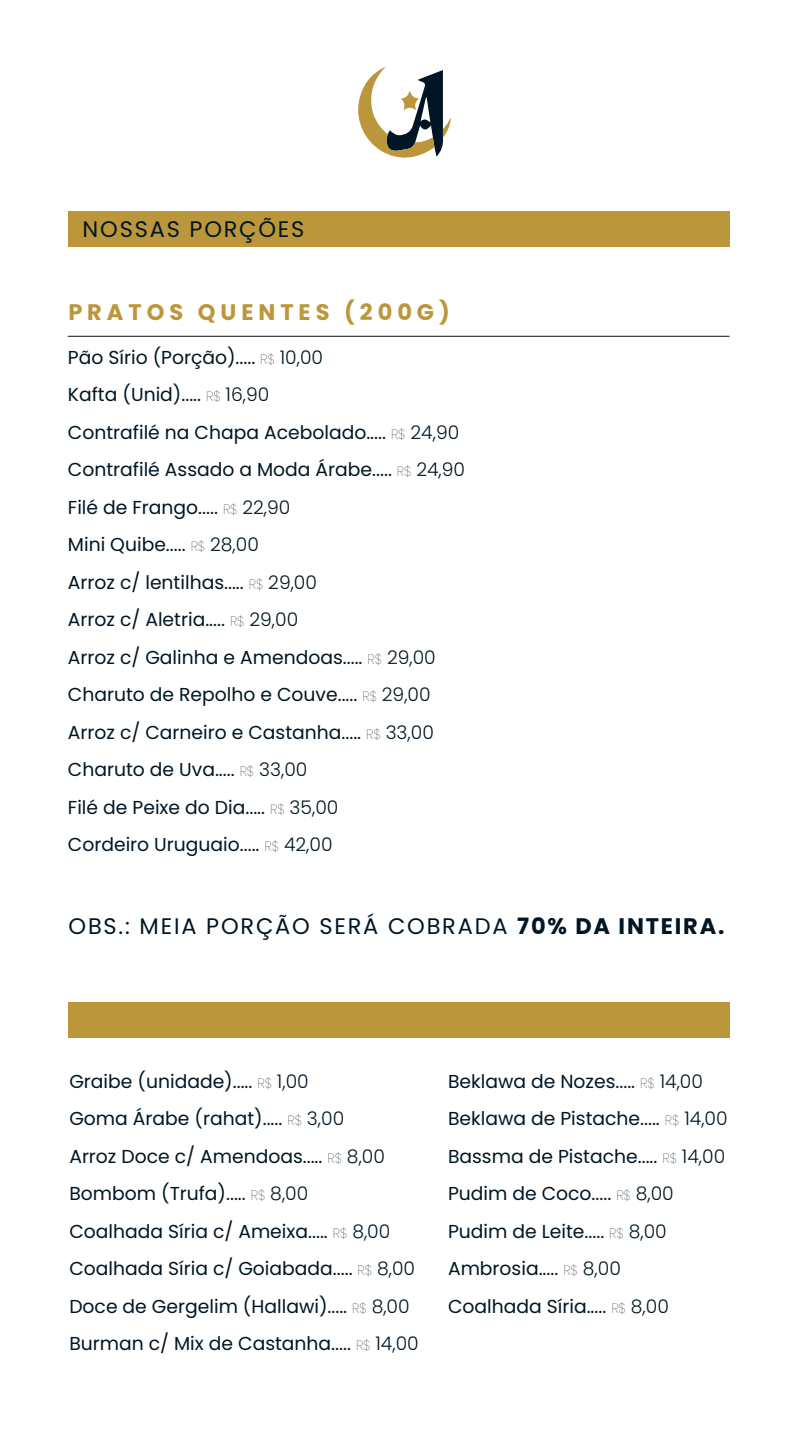
<style>
.page{position:relative;width:810px;height:1440px;background:#fff}
.page>*{position:absolute;margin:0;border:0;box-sizing:border-box;transform-origin:0 0}
.t1{font:22.5px "Poppins";letter-spacing:.08em;color:#001624}
.t2{font:700 22.5px "Poppins";letter-spacing:.22em;color:#bc963b}
.t3{font:18.75px/37.5px "Poppins";color:#001624}
.s1{font-weight:100;font-size:13.5px}
.s2{font-weight:300}
.s3{font-weight:700}
</style>
<div class="page">
<hr style="left:68px;top:336px;width:662px;height:1px;background:#231f20">
<svg style="left:358px;top:67px;width:93px;height:91px"></svg>
<div style="left:68px;top:212px;width:662px;height:35px;background:#bb963b"></div>
<div style="left:68px;top:1002px;width:662px;height:36px;background:#bb963b"></div>
<p class="t1" style="left:83px;top:216px;width:223px">NOSSAS PORÇÕES</p>
<p class="t2" style="left:68px;top:299px;width:383px">PRATOS QUENTES (200G)</p>
<p class="t3" style="left:68px;top:339px;width:399px">Pão Sírio (Porção)..... <span class="s1">R$</span> <span class="s2">10,00<br></span>Kafta (Unid)..... <span class="s1">R$</span> <span class="s2">16,90<br></span>Contrafilé na Chapa Acebolado..... <span class="s1">R$</span> <span class="s2">24,90<br></span>Contrafilé Assado a Moda Árabe..... <span class="s1">R$</span> <span class="s2">24,90<br></span>Filé de Frango..... <span class="s1">R$</span> <span class="s2">22,90<br></span>Mini Quibe..... <span class="s1">R$</span> <span class="s2">28,00<br></span>Arroz c/ lentilhas..... <span class="s1">R$</span> <span class="s2">29,00<br></span>Arroz c/ Aletria..... <span class="s1">R$</span> <span class="s2">29,00<br></span>Arroz c/ Galinha e Amendoas..... <span class="s1">R$</span> <span class="s2">29,00<br></span>Charuto de Repolho e Couve..... <span class="s1">R$</span> <span class="s2">29,00<br></span>Arroz c/ Carneiro e Castanha..... <span class="s1">R$</span> <span class="s2">33,00<br></span>Charuto de Uva..... <span class="s1">R$</span> <span class="s2">33,00<br></span>Filé de Peixe do Dia..... <span class="s1">R$</span> <span class="s2">35,00<br></span>Cordeiro Uruguaio..... <span class="s1">R$</span> <span class="s2">42,00</span></p>
<p class="t1" style="left:69px;top:913px;width:657px">OBS.: MEIA PORÇÃO SERÁ COBRADA <span class="s3">70% DA INTEIRA.</span></p>
<p class="t3" style="left:69px;top:1063px;width:351px">Graibe (unidade)..... <span class="s1">R$</span> <span class="s2">1,00<br></span>Goma Árabe (rahat)..... <span class="s1">R$</span> <span class="s2">3,00<br></span>Arroz Doce c/ Amendoas..... <span class="s1">R$</span> <span class="s2">8,00<br></span>Bombom (Trufa)..... <span class="s1">R$</span> <span class="s2">8,00<br></span>Coalhada Síria c/ Ameixa..... <span class="s1">R$</span> <span class="s2">8,00<br></span>Coalhada Síria c/ Goiabada..... <span class="s1">R$</span> <span class="s2">8,00<br></span>Doce de Gergelim (Hallawi)..... <span class="s1">R$</span> <span class="s2">8,00<br></span>Burman c/ Mix de Castanha..... <span class="s1">R$</span> <span class="s2">14,00</span></p>
<p class="t3" style="left:448px;top:1063px;width:281px">Beklawa de Nozes..... <span class="s1">R$</span> <span class="s2">14,00<br></span>Beklawa de Pistache..... <span class="s1">R$</span> <span class="s2">14,00<br></span>Bassma de Pistache..... <span class="s1">R$</span> <span class="s2">14,00<br></span>Pudim de Coco..... <span class="s1">R$</span> <span class="s2">8,00<br></span>Pudim de Leite..... <span class="s1">R$</span> <span class="s2">8,00<br></span>Ambrosia..... <span class="s1">R$</span> <span class="s2">8,00<br></span>Coalhada Síria..... <span class="s1">R$</span> <span class="s2">8,00</span></p>
</div>
